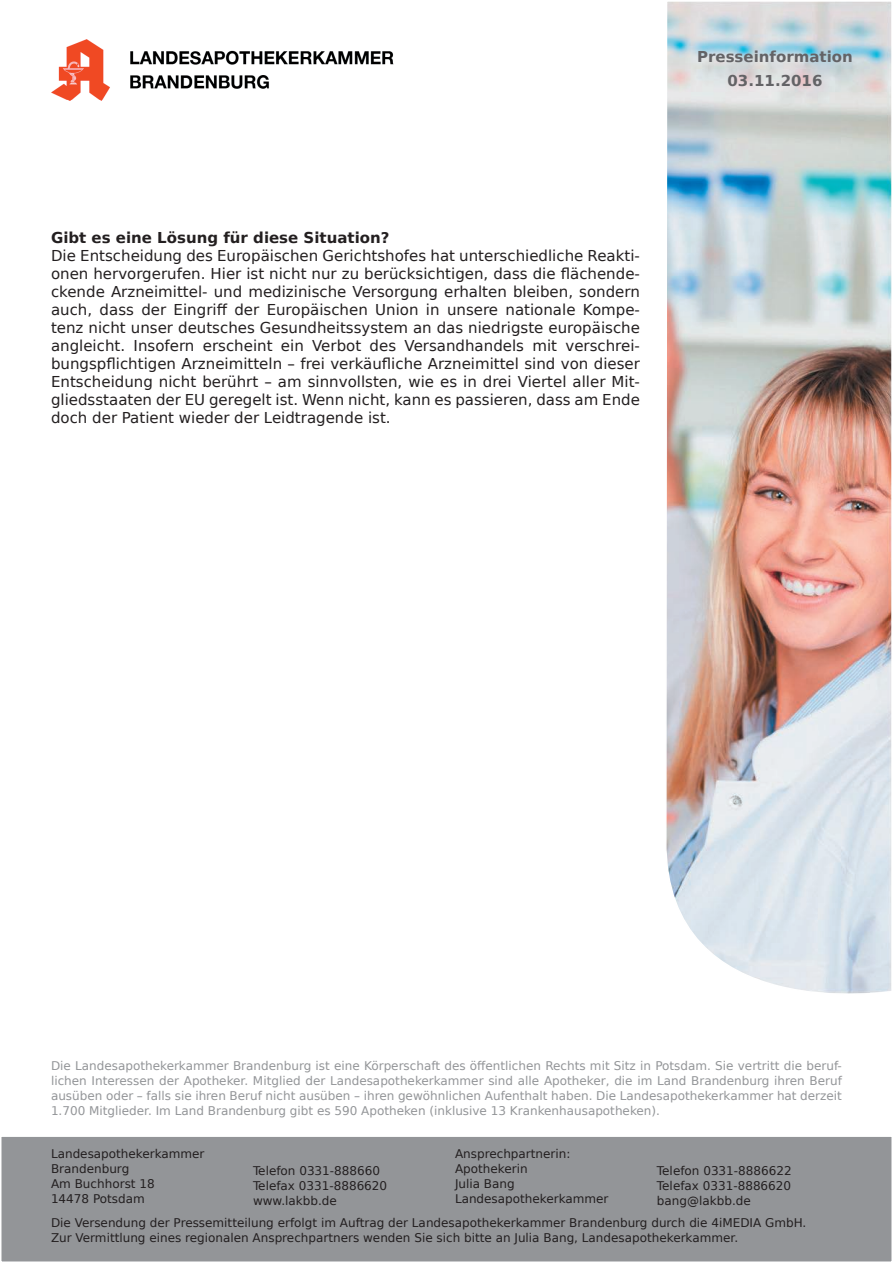
<style>
.page{position:relative;width:893px;height:1263px;background:#fff}
.page>*{position:absolute;margin:0;border:0;box-sizing:border-box;transform-origin:0 0}
.t1{font:15px/18px "DejaVu Sans";color:#231f20;text-align:justify}
.t2{font:700 15px "DejaVu Sans";color:#231f20}
.t3{font:700 15px/24px "DejaVu Sans";color:#636366;text-align:center}
.t4{font:12px/15px "DejaVu Sans";color:#231f20}
.t5{font:12px/15px "DejaVu Sans";color:#939598;text-align:justify}
</style>
<div class="page">
<img style="left:666px;top:1px;width:226px;height:993px">
<div style="left:1px;top:1136px;width:891px;height:126px;background:#939598"></div>
<div style="left:0;top:1135px;width:893px;height:128px;border:2px solid #fff"></div>
<img style="left:51px;top:39px;width:343px;height:62px">
<p class="t2" style="left:51px;top:226px;width:340px">Gibt es eine Lösung für diese Situation?</p>
<p class="t1" style="left:51px;top:246px;width:590px">Die Entscheidung des Europäischen Gerichtshofes hat unterschiedliche Reakti&shy;onen hervorgerufen. Hier ist nicht nur zu berücksichtigen, dass die flächende&shy;ckende Arzneimittel- und medizinische Versorgung erhalten bleiben, sondern auch, dass der Eingriff der Europäischen Union in unsere nationale Kompe&shy;tenz nicht unser deutsches Gesundheitssystem an das niedrigste europäische angleicht. Insofern erscheint ein Verbot des Versandhandels mit verschrei&shy;bungspflichtigen Arzneimitteln – frei verkäufliche Arzneimittel sind von dieser Entscheidung nicht berührt – am sinnvollsten, wie es in drei Viertel aller Mit&shy;gliedsstaaten der EU geregelt ist. Wenn nicht, kann es passieren, dass am Ende doch der Patient wieder der Leidtragende ist.</p>
<p class="t3" style="left:697px;top:45px;width:157px">Presseinformation<br>03.11.2016</p>
<p class="t5" style="left:51px;top:1058px;width:792px">Die Landesapothekerkammer Brandenburg ist eine Körperschaft des öffentlichen Rechts mit Sitz in Potsdam. Sie vertritt die beruf&shy;lichen Interessen der Apotheker. Mitglied der Landesapothekerkammer sind alle Apotheker, die im Land Brandenburg ihren Beruf ausüben oder – falls sie ihren Beruf nicht ausüben – ihren gewöhnlichen Aufenthalt haben. Die Landesapothekerkammer hat derzeit 1.700 Mitglieder. Im Land Brandenburg gibt es 590 Apotheken (inklusive 13 Krankenhausapotheken).</p>
<p class="t4" style="left:51px;top:1146px;width:155px">Landesapothekerkammer<br>Brandenburg<br>Am Buchhorst 18<br>14478 Potsdam</p>
<p class="t4" style="left:253px;top:1162px;width:136px">Telefon 0331-888660<br>Telefax 0331-8886620 www.lakbb.de</p>
<p class="t4" style="left:455px;top:1146px;width:155px">Ansprechpartnerin:<br>Apothekerin<br>Julia Bang<br>Landesapothekerkammer</p>
<p class="t4" style="left:657px;top:1162px;width:136px;text-align:justify">Telefon 0331-8886622<br>Telefax 0331-8886620 bang@lakbb.de</p>
<p class="t4" style="left:51px;top:1215px;width:757px">Die Versendung der Pressemitteilung erfolgt im Auftrag der Landesapothekerkammer Brandenburg durch die 4iMEDIA GmbH.<br>Zur Vermittlung eines regionalen Ansprechpartners wenden Sie sich bitte an Julia Bang, Landesapothekerkammer.</p>
</div>
